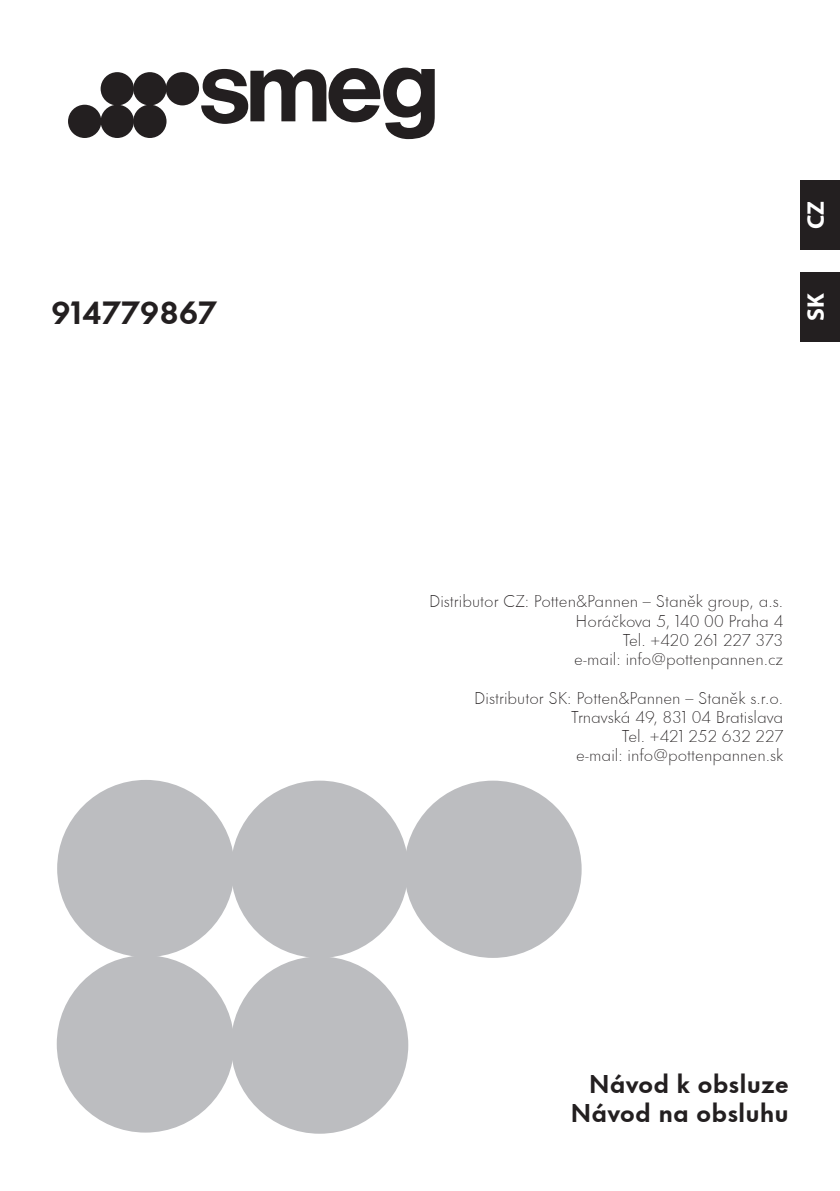
<style>
.page{position:relative;width:840px;height:1191px;background:#fff}
.page>*{position:absolute;margin:0;border:0;box-sizing:border-box;transform-origin:0 0}
.Základný_11{font:700 30px "Futura Now Text";color:#231f20}
.Základný_12{font:700 24px "Futura Now Text";color:#231f20}
.t1{font:700 24px "Myriad Pro";color:#fff}
.Základný_9{font:300 16px/19.2px "Futura Now Text";color:#231f20;text-align:right}
</style>
<div class="page">
<div style="left:799px;top:180px;width:40px;height:69px;background:#231f20"></div>
<div style="left:57px;top:780px;width:177px;height:177px;background:#bcbdc0;border-radius:50%"></div>
<div style="left:231px;top:780px;width:177px;height:178px;background:#bcbdc0;border-radius:50%"></div>
<div style="left:404px;top:780px;width:177px;height:178px;background:#bcbdc0;border-radius:50%"></div>
<div style="left:57px;top:955px;width:177px;height:177px;background:#bcbdc0;border-radius:50%"></div>
<div style="left:231px;top:956px;width:177px;height:177px;background:#bcbdc0;border-radius:50%"></div>
<svg style="left:201px;top:68px;width:233px;height:71px"></svg>
<div style="left:133px;top:105px;width:33px;height:33px;background:#231f20;border-radius:50%"></div>
<div style="left:101px;top:105px;width:33px;height:33px;background:#231f20;border-radius:50%"></div>
<div style="left:68px;top:105px;width:33px;height:33px;background:#231f20;border-radius:50%"></div>
<div style="left:133px;top:72px;width:33px;height:33px;background:#231f20;border-radius:50%"></div>
<div style="left:101px;top:72px;width:33px;height:33px;background:#231f20;border-radius:50%"></div>
<div style="left:166px;top:72px;width:33px;height:33px;background:#231f20;border-radius:50%"></div>
<div style="left:799px;top:272px;width:40px;height:70px;background:#231f20"></div>
<p class="t1" style="left:799px;top:229px;width:30px;rotate:-90deg">CZ</p>
<p class="Základný_11" style="left:51px;top:287px;width:167px">914779867</p>
<p class="t1" style="left:799px;top:321px;width:29px;rotate:-90deg">SK</p>
<p class="Základný_9" style="left:429px;top:591px;width:355px">Distributor CZ: Potten&amp;Pannen – Staněk group, a.s.<br>Horáčkova 5, 140 00 Praha 4</p>
<p class="Základný_9" style="left:622px;top:629px;width:162px">Tel. +420 261 227 373</p>
<p class="Základný_9" style="left:573px;top:649px;width:210px">e-mail: info@pottenpannen.cz</p>
<p class="Základný_9" style="left:474px;top:687px;width:310px">Distributor SK: Potten&amp;Pannen – Staněk s.r.o.</p>
<p class="Základný_9" style="left:571px;top:706px;width:213px">Trnavská 49, 831 04 Bratislava</p>
<p class="Základný_9" style="left:622px;top:725px;width:162px">Tel. +421 252 632 227</p>
<p class="Základný_9" style="left:575px;top:745px;width:208px">e-mail: info@pottenpannen.sk</p>
<p class="Základný_12" style="left:588px;top:1063px;width:201px">Návod k obsluze</p>
<p class="Základný_12" style="left:570px;top:1092px;width:220px">Návod na obsluhu</p>
</div>
